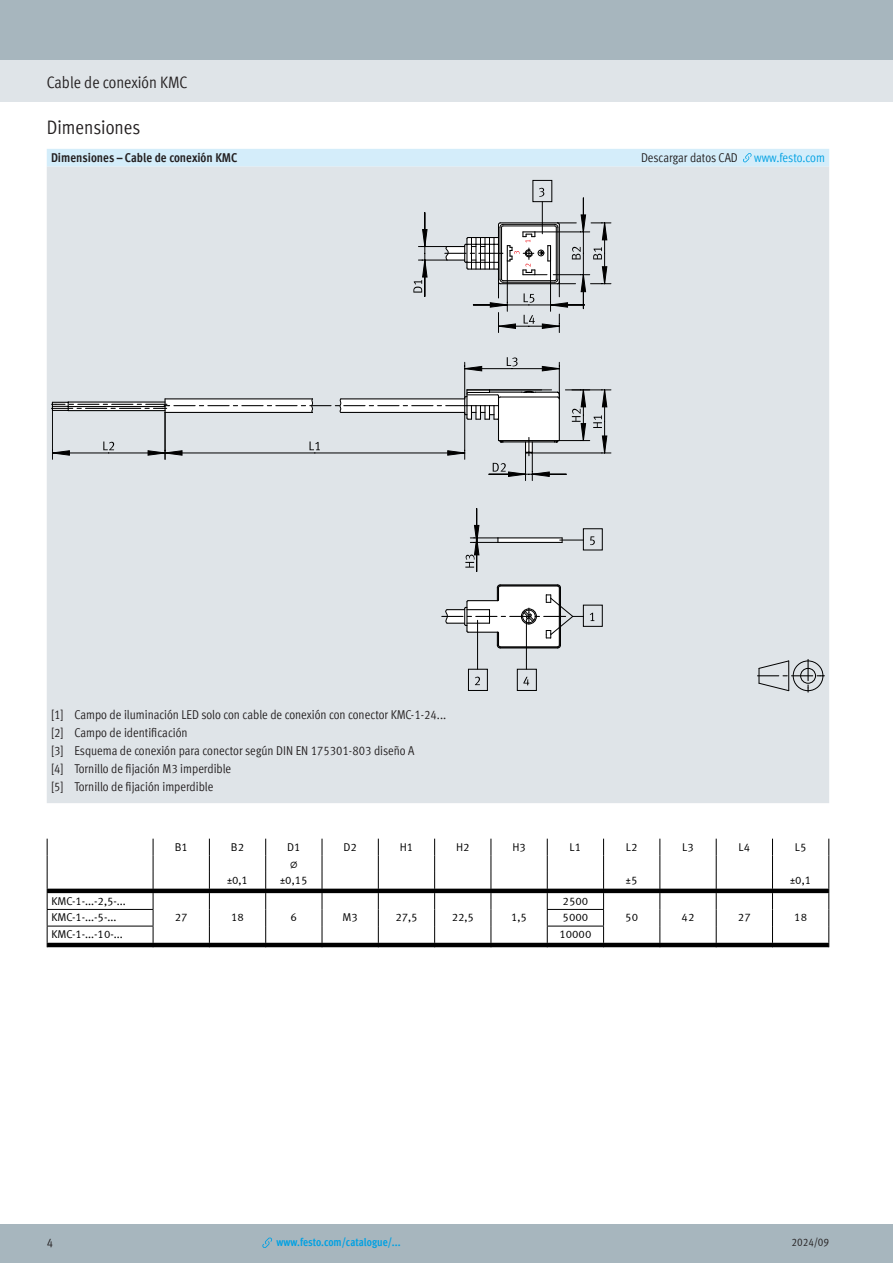
<style>
.page{position:relative;width:893px;height:1263px;background:#fff}
.page>*{position:absolute;margin:0;border:0;box-sizing:border-box;transform-origin:0 0}
.t1{font:condensed 19.5px "Festo";color:#231f20}
.t2{font:condensed 16.5px "Festo";letter-spacing:-.005em;color:#231f20}
.FES_in_05{font:condensed 12.75px "Festo";color:#231f20}
.FES_head_1_text{font:700 condensed 12.75px "Festo";color:#231f20}
.FES_head_2_text_righ{font:condensed 12.75px "Festo";letter-spacing:-.005em;color:#231f20}
.FES_head_2_text_righ-2{font:condensed 12.75px "Festo";color:#00a1e3}
.t3{font:11.25px "Festo";color:#000}
.t4{font:700 condensed 11.25px "Festo";color:#00a1e3}
.t5{font:condensed 11.25px "Festo";color:#231f20}
</style>
<div class="page">
<div style="left:0;top:1225px;width:893px;height:38px;background:#a7b6be"></div>
<div style="left:0;top:60px;width:893px;height:42px;background:#dfe4e8"></div>
<div style="left:0;top:0;width:893px;height:60px;background:#a7b6be"></div>
<svg style="left:262px;top:1237px;width:10px;height:11px"></svg>
<div style="left:47px;top:167px;width:782px;height:636px;background:#dfe4e8"></div>
<div style="left:47px;top:149px;width:782px;height:18px;background:#d4edfa"></div>
<hr style="left:425px;top:213px;width:1px;height:40px;background:#000">
<hr style="left:583px;top:198px;width:1px;height:55px;background:#000">
<svg style="left:539px;top:188px;width:5px;height:9px"></svg>
<hr style="left:51px;top:179px;width:1px;height:513px;background:#dfe4e8">
<hr style="left:542px;top:202px;width:1px;height:32px;background:#000">
<hr style="left:51px;top:692px;width:773px;height:1px;background:#dfe4e8">
<hr style="left:824px;top:179px;width:1px;height:513px;background:#dfe4e8">
<div style="left:532px;top:180px;width:20px;height:22px;border:1px solid #000"></div>
<svg style="left:51px;top:214px;width:773px;height:478px;background:#dadfe3"></svg>
<svg style="left:48px;top:889px;width:780px;height:58px"></svg>
<hr style="left:47px;top:909px;width:106px;height:1px;background:#000">
<hr style="left:547px;top:909px;width:57px;height:1px;background:#000">
<hr style="left:47px;top:926px;width:106px;height:1px;background:#000">
<hr style="left:547px;top:926px;width:57px;height:1px;background:#000">
<svg style="left:47px;top:839px;width:1px;height:108px"></svg>
<svg style="left:153px;top:839px;width:1px;height:108px"></svg>
<svg style="left:209px;top:839px;width:1px;height:108px"></svg>
<svg style="left:265px;top:839px;width:1px;height:108px"></svg>
<svg style="left:322px;top:839px;width:1px;height:108px"></svg>
<svg style="left:378px;top:839px;width:1px;height:108px"></svg>
<svg style="left:434px;top:839px;width:1px;height:108px"></svg>
<svg style="left:491px;top:839px;width:1px;height:108px"></svg>
<svg style="left:547px;top:839px;width:1px;height:108px"></svg>
<svg style="left:603px;top:839px;width:1px;height:108px"></svg>
<svg style="left:659px;top:839px;width:1px;height:108px"></svg>
<svg style="left:716px;top:839px;width:1px;height:108px"></svg>
<svg style="left:772px;top:839px;width:1px;height:108px"></svg>
<svg style="left:828px;top:839px;width:1px;height:108px"></svg>
<p class="t2" style="left:47px;top:71px;width:142px">Cable de conexión KMC</p>
<h1 class="t1" style="left:47px;top:113px;width:95px">Dimensiones</h1>
<p class="FES_head_1_text" style="left:51px;top:148px;width:188px">Dimensiones – Cable de conexión KMC</p>
<p class="FES_head_2_text_righ" style="left:641px;top:149px;width:98px">Descargar datos CAD</p>
<p class="FES_head_2_text_righ-2" style="left:754px;top:149px;width:72px">www.festo.com</p>
<p class="FES_in_05" style="left:51px;top:705px;width:397px">[1] Campo de iluminación LED solo con cable de conexión con conector KMC-1-24...</p>
<p class="FES_in_05" style="left:51px;top:723px;width:138px">[2] Campo de identificación</p>
<p class="FES_in_05" style="left:51px;top:741px;width:365px">[3] Esquema de conexión para conector según DIN EN 175301-803 diseño A</p>
<p class="FES_in_05" style="left:51px;top:759px;width:182px">[4] Tornillo de fijación M3 imperdible</p>
<p class="FES_in_05" style="left:51px;top:777px;width:164px">[5] Tornillo de fijación imperdible</p>
<p class="t3" style="left:51px;top:892px;width:76px">KMC-1-...-2,5-...</p>
<p class="t3" style="left:175px;top:839px;width:15px">B1</p>
<p class="t3" style="left:231px;top:839px;width:15px">B2</p>
<p class="t3" style="left:287px;top:839px;width:15px">D1</p>
<p class="t3" style="left:343px;top:839px;width:15px">D2</p>
<p class="t3" style="left:400px;top:839px;width:15px">H1</p>
<p class="t3" style="left:456px;top:839px;width:15px">H2</p>
<p class="t3" style="left:512px;top:839px;width:15px">H3</p>
<p class="t3" style="left:570px;top:839px;width:13px">L1</p>
<p class="t3" style="left:626px;top:839px;width:13px">L2</p>
<p class="t3" style="left:682px;top:839px;width:13px">L3</p>
<p class="t3" style="left:739px;top:839px;width:13px">L4</p>
<p class="t3" style="left:795px;top:839px;width:13px">L5</p>
<p class="t3" style="left:290px;top:855px;width:9px">⌀</p>
<p class="t3" style="left:227px;top:872px;width:22px">±0,1</p>
<p class="t3" style="left:280px;top:872px;width:29px">±0,15</p>
<p class="t3" style="left:626px;top:872px;width:13px">±5</p>
<p class="t3" style="left:790px;top:872px;width:22px">±0,1</p>
<p class="t3" style="left:563px;top:892px;width:27px">2500</p>
<p class="t3" style="left:51px;top:909px;width:67px">KMC-1-...-5-...</p>
<p class="t3" style="left:563px;top:909px;width:27px">5000</p>
<p class="t3" style="left:625px;top:909px;width:14px">50</p>
<p class="t3" style="left:682px;top:909px;width:14px">42</p>
<p class="t3" style="left:738px;top:909px;width:14px">27</p>
<p class="t3" style="left:794px;top:909px;width:14px">18</p>
<p class="t3" style="left:51px;top:926px;width:73px">KMC-1-...-10-...</p>
<p class="t3" style="left:559px;top:926px;width:34px">10000</p>
<p class="t3" style="left:175px;top:909px;width:14px">27</p>
<p class="t3" style="left:231px;top:909px;width:14px">18</p>
<p class="t3" style="left:291px;top:909px;width:8px">6</p>
<p class="t3" style="left:342px;top:909px;width:17px">M3</p>
<p class="t3" style="left:395px;top:909px;width:24px">27,5</p>
<p class="t3" style="left:452px;top:909px;width:24px">22,5</p>
<p class="t3" style="left:511px;top:909px;width:17px">1,5</p>
<p class="FES_in_05" style="left:47px;top:1233px;width:8px">4</p>
<p class="t4" style="left:276px;top:1233px;width:126px">www.festo.com/catalogue/...</p>
<p class="t5" style="left:792px;top:1234px;width:39px">2024/09</p>
</div>
